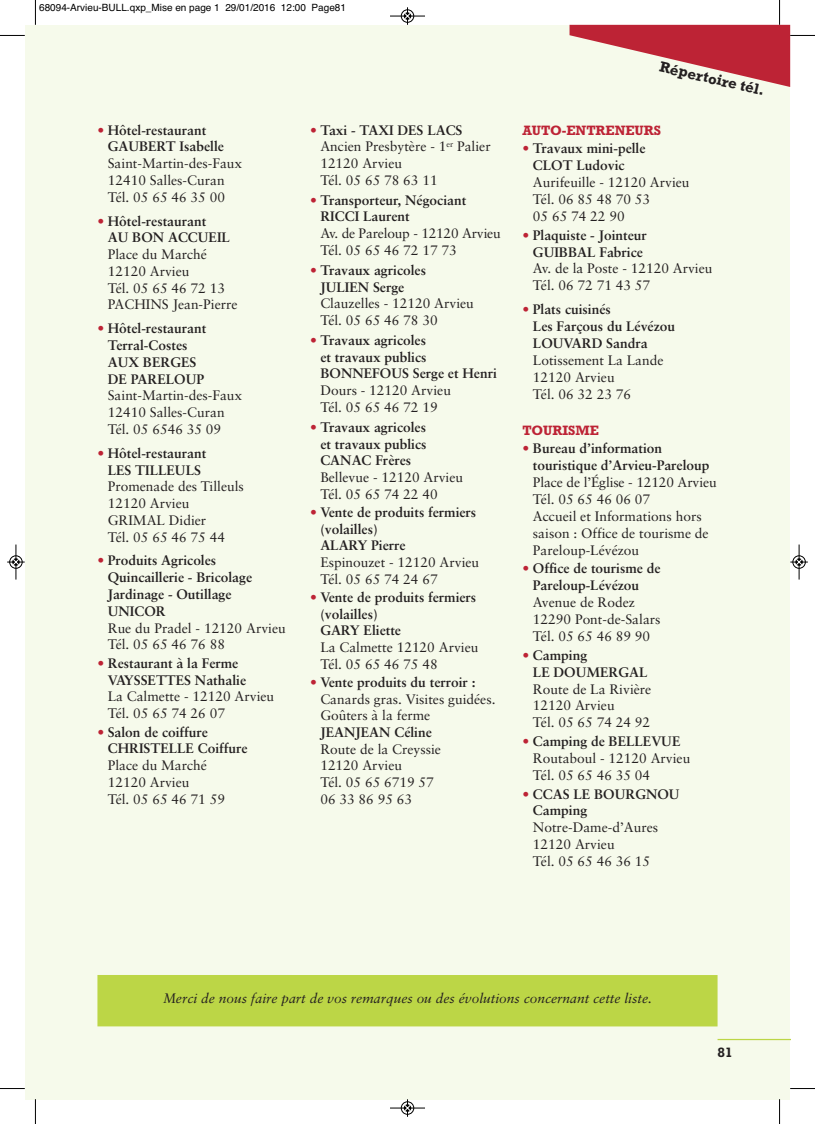
<style>
.page{position:relative;width:815px;height:1124px;background:#fff}
.page>*{position:absolute;margin:0;border:0;box-sizing:border-box;transform-origin:0 0}
.t1{font:700 15px "Rockwell";color:#231f20}
.t2{font:13.75px/16.9px "Sabon CE";color:#231f20}
.t3{font:700 13.75px/16.8px "Sabon CE";color:#231f20}
.t4{font:italic 13.75px "Sabon CE";color:#231f20}
.t5{font:700 13.75px "Rockwell";letter-spacing:-.005em;color:#bd2335}
.t6{font:700 13.75px "Rockwell";color:#231f20}
.t7{font:10px "Helvetica";color:#000}
.s1{font-weight:400;color:#bd2335}
.s2{color:#bd2335}
.s3{font-weight:700}
</style>
<div class="page">
<div style="left:25px;top:25px;width:10px;height:1073px;background:#f6faeb"></div>
<div style="left:35px;top:25px;width:755px;height:1073px;background:#f6faeb"></div>
<hr style="left:718px;top:1038px;width:72px;height:1px;background:#bcd646">
<div style="left:97px;top:974px;width:621px;height:52px;background:#bcd646"></div>
<svg style="left:35px;top:0;width:1px;height:25px"></svg>
<svg style="left:0;top:35px;width:25px;height:1px"></svg>
<svg style="left:570px;top:0;width:245px;height:87px"></svg>
<svg style="left:35px;top:1098px;width:1px;height:25px"></svg>
<svg style="left:0;top:1088px;width:25px;height:1px"></svg>
<svg style="left:779px;top:1098px;width:1px;height:25px"></svg>
<svg style="left:790px;top:1088px;width:25px;height:1px"></svg>
<div style="left:401px;top:9px;width:13px;height:14px;border:1px solid #fff;border-radius:50%"></div>
<hr style="left:390px;top:16px;width:35px;height:1px;background:#000">
<div style="left:401px;top:10px;width:13px;height:12px;border:1px solid #000;border-radius:50%"></div>
<svg style="left:404px;top:7px;width:7px;height:18px"></svg>
<hr style="left:390px;top:1107px;width:35px;height:1px;background:#000">
<div style="left:401px;top:1101px;width:13px;height:13px;border:1px solid #000;border-radius:50%"></div>
<svg style="left:404px;top:1099px;width:7px;height:17px"></svg>
<div style="left:9px;top:555px;width:14px;height:13px;border:1px solid #fff;border-radius:50%"></div>
<hr style="left:16px;top:544px;width:1px;height:35px;background:#000">
<div style="left:10px;top:555px;width:12px;height:13px;border:1px solid #000;border-radius:50%"></div>
<svg style="left:7px;top:558px;width:18px;height:7px"></svg>
<div style="left:792px;top:555px;width:14px;height:13px;border:1px solid #fff;border-radius:50%"></div>
<hr style="left:799px;top:544px;width:1px;height:35px;background:#000">
<div style="left:793px;top:555px;width:12px;height:13px;border:1px solid #000;border-radius:50%"></div>
<svg style="left:790px;top:558px;width:18px;height:7px"></svg>
<p class="t7" style="left:39px;top:2px;width:308px">68094-Arvieu-BULL.qxp_Mise en page 1 29/01/2016 12:00 Page81</p>
<p class="t3" style="left:108px;top:123px;width:118px;text-indent:-10px"><span class="s1">•</span> Hôtel-restaurant<br>GAUBERT Isabelle</p>
<p class="t2" style="left:108px;top:156px;width:136px">Saint-Martin-des-Faux<br>12410 Salles-Curan<br>Tél. 05 65 46 35 00</p>
<p class="t3" style="left:108px;top:213px;width:124px;text-indent:-10px"><span class="s1">•</span> Hôtel-restaurant<br>AU BON ACCUEIL</p>
<p class="t2" style="left:108px;top:247px;width:131px">Place du Marché<br>12120 Arvieu<br>Tél. 05 65 46 72 13<br>PACHINS Jean-Pierre</p>
<p class="t3" style="left:108px;top:321px;width:100px;text-indent:-10px"><span class="s1">•</span> Hôtel-restaurant<br>Terral-Costes<br>AUX BERGES<br>DE PARELOUP</p>
<p class="t2" style="left:108px;top:388px;width:136px">Saint-Martin-des-Faux<br>12410 Salles-Curan<br>Tél. 05 6546 35 09</p>
<p class="t3" style="left:97px;top:445px;width:110px;text-align:center"><span class="s1">•</span> Hôtel-restaurant<br>LES TILLEULS</p>
<p class="t2" style="left:108px;top:479px;width:138px">Promenade des Tilleuls<br>12120 Arvieu<br>GRIMAL Didier<br>Tél. 05 65 46 75 44</p>
<p class="t3" style="left:108px;top:553px;width:146px;text-indent:-10px"><span class="s1">•</span> Produits Agricoles<br>Quincaillerie - Bricolage<br>Jardinage - Outillage<br>UNICOR</p>
<p class="t2" style="left:108px;top:620px;width:180px">Rue du Pradel - 12120 Arvieu<br>Tél. 05 65 46 76 88</p>
<p class="t3" style="left:108px;top:655px;width:140px;text-indent:-10px"><span class="s1">•</span> Restaurant à la Ferme<br>VAYSSETTES Nathalie</p>
<p class="t2" style="left:108px;top:689px;width:168px">La Calmette - 12120 Arvieu<br>Tél. 05 65 74 26 07</p>
<p class="t3" style="left:108px;top:724px;width:141px;text-indent:-10px"><span class="s1">•</span> Salon de coiffure<br>CHRISTELLE Coiffure</p>
<p class="t2" style="left:108px;top:758px;width:119px">Place du Marché<br>12120 Arvieu<br>Tél. 05 65 46 71 59</p>
<p class="t2" style="left:320px;top:123px;width:172px;text-indent:-10px"><span class="s2">•</span> <span class="s3">Taxi - TAXI DES LACS<br></span>Ancien Presbytère - 1<sup>er</sup> Palier<br>12120 Arvieu<br>Tél. 05 65 78 63 11</p>
<p class="t3" style="left:320px;top:193px;width:147px;text-indent:-10px"><span class="s1">•</span> Transporteur, Négociant<br>RICCI Laurent</p>
<p class="t2" style="left:320px;top:226px;width:182px">Av. de Pareloup - 12120 Arvieu<br>Tél. 05 65 46 72 17 73</p>
<p class="t3" style="left:320px;top:263px;width:107px;text-indent:-10px"><span class="s1">•</span> Travaux agricoles<br>JULIEN Serge</p>
<p class="t2" style="left:320px;top:296px;width:155px">Clauzelles - 12120 Arvieu<br>Tél. 05 65 46 78 30</p>
<p class="t3" style="left:320px;top:333px;width:178px;text-indent:-10px"><span class="s1">•</span> Travaux agricoles<br>et travaux publics<br>BONNEFOUS Serge et Henri</p>
<p class="t2" style="left:320px;top:383px;width:132px">Dours - 12120 Arvieu<br>Tél. 05 65 46 72 19</p>
<p class="t3" style="left:320px;top:420px;width:108px;text-align:justify;text-indent:-10px"><span class="s1">•</span> Travaux agricoles et travaux publics CANAC Frères</p>
<p class="t2" style="left:320px;top:470px;width:144px">Bellevue - 12120 Arvieu<br>Tél. 05 65 74 22 40</p>
<p class="t3" style="left:320px;top:505px;width:157px;text-indent:-10px"><span class="s1">•</span> Vente de produits fermiers (volailles)<br>ALARY Pierre</p>
<p class="t2" style="left:320px;top:555px;width:160px">Espinouzet - 12120 Arvieu<br>Tél. 05 65 74 24 67</p>
<p class="t3" style="left:320px;top:590px;width:157px;text-indent:-10px"><span class="s1">•</span> Vente de produits fermiers (volailles)<br>GARY Eliette</p>
<p class="t2" style="left:320px;top:640px;width:160px">La Calmette 12120 Arvieu<br>Tél. 05 65 46 75 48</p>
<p class="t2" style="left:320px;top:675px;width:177px;text-indent:-10px"><span class="s2">•</span> <span class="s3">Vente produits du terroir :<br></span>Canards gras. Visites guidées.<br>Goûters à la ferme</p>
<p class="t3" style="left:320px;top:725px;width:113px">JEANJEAN Céline</p>
<p class="t2" style="left:320px;top:741px;width:122px">Route de la Creyssie<br>12120 Arvieu<br>Tél. 05 65 6719 57<br>06 33 86 95 63</p>
<p class="t1" style="left:662px;top:58px;width:109px;rotate:13deg">Répertoire tél.</p>
<p class="t5" style="left:523px;top:125px;width:140px">AUTO-ENTRENEURS</p>
<p class="t3" style="left:533px;top:141px;width:114px;text-indent:-10px"><span class="s1">•</span> Travaux mini-pelle<br>CLOT Ludovic</p>
<p class="t2" style="left:533px;top:175px;width:158px">Aurifeuille - 12120 Arvieu<br>Tél. 06 85 48 70 53<br>05 65 74 22 90</p>
<p class="t3" style="left:523px;top:227px;width:126px;text-align:center"><span class="s1">•</span> Plaquiste - Jointeur<br>GUIBBAL Fabrice</p>
<p class="t2" style="left:533px;top:261px;width:181px">Av. de la Poste - 12120 Arvieu<br>Tél. 06 72 71 43 57</p>
<p class="t3" style="left:533px;top:302px;width:144px;text-indent:-10px"><span class="s1">•</span> Plats cuisinés<br>Les Farçous du Lévézou<br>LOUVARD Sandra</p>
<p class="t2" style="left:533px;top:353px;width:132px">Lotissement La Lande<br>12120 Arvieu<br>Tél. 06 32 23 76</p>
<p class="t5" style="left:523px;top:425px;width:78px">TOURISME</p>
<p class="t3" style="left:533px;top:441px;width:178px;text-indent:-10px"><span class="s1">•</span> Bureau d’information touristique d’Arvieu-Pareloup</p>
<p class="t2" style="left:533px;top:475px;width:185px">Place de l’Église - 12120 Arvieu<br>Tél. 05 65 46 06 07<br>Accueil et Informations hors saison : Office de tourisme de<br>Pareloup-Lévézou</p>
<p class="t3" style="left:533px;top:561px;width:129px;text-indent:-10px"><span class="s1">•</span> Office de tourisme de<br>Pareloup-Lévézou</p>
<p class="t2" style="left:533px;top:595px;width:129px">Avenue de Rodez<br>12290 Pont-de-Salars<br>Tél. 05 65 46 89 90</p>
<p class="t3" style="left:533px;top:647px;width:116px;text-indent:-10px"><span class="s1">•</span> Camping<br>LE DOUMERGAL</p>
<p class="t2" style="left:533px;top:681px;width:120px">Route de La Rivière<br>12120 Arvieu<br>Tél. 05 65 74 24 92</p>
<p class="t2" style="left:533px;top:733px;width:159px;text-indent:-10px"><span class="s2">•</span> <span class="s3">Camping de BELLEVUE<br></span>Routaboul - 12120 Arvieu<br>Tél. 05 65 46 35 04</p>
<p class="t3" style="left:533px;top:786px;width:148px;text-indent:-10px"><span class="s1">•</span> CCAS LE BOURGNOU<br>Camping</p>
<p class="t2" style="left:533px;top:820px;width:127px">Notre-Dame-d’Aures<br>12120 Arvieu<br>Tél. 05 65 46 36 15</p>
<p class="t4" style="left:163px;top:992px;width:490px">Merci de nous faire part de vos remarques ou des évolutions concernant cette liste.</p>
<p class="t6" style="left:718px;top:1043px;width:17px">81</p>
</div>
